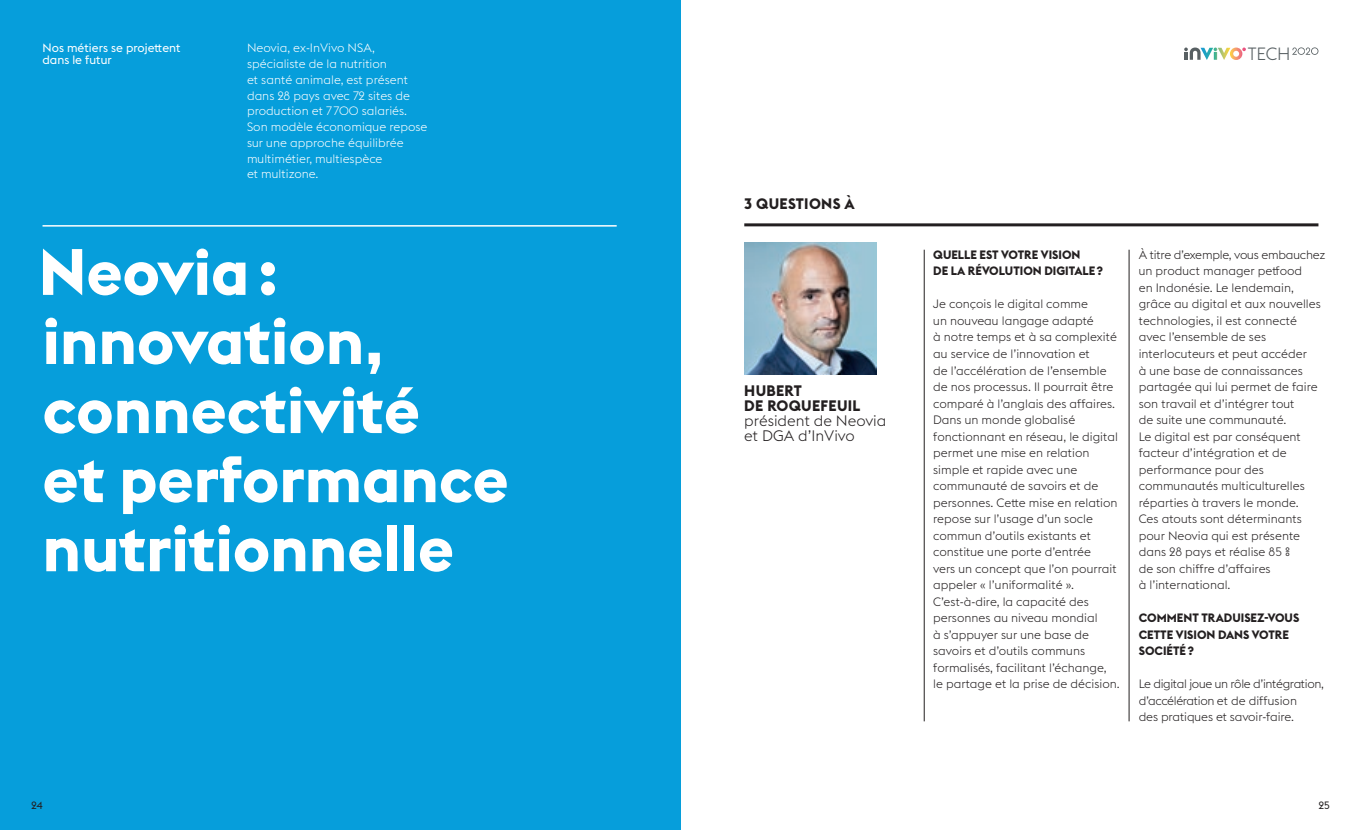
<style>
.page{position:relative;width:1361px;height:830px;background:#fff}
.page>*{position:absolute;margin:0;border:0;box-sizing:border-box;transform-origin:0 0}
.t1{font:700 64.5px/69px "Euclid Flex";color:#fff}
.t2{font:300 17.55px "Euclid Flex";color:#586063}
.t3{font:300 15px/15px "Euclid Flex";color:#231f20}
.t4{font:700 15px/15px "Euclid Flex";letter-spacing:.02em;color:#231f20}
.t5{font:300 12px/16.5px "Euclid Flex";color:#231f20}
.t6{font:300 12px/15.8px "Euclid Flex";color:#fff}
.t7{font:700 12px/16.5px "Euclid Flex";color:#231f20}
.t8{font:300 12px/16.5px "Euclid Flex";letter-spacing:-.03em;color:#231f20}
.t9{font:12px/12px "Euclid Flex";color:#fff}
.t10{font:10.5px "Euclid Flex";color:#231f20}
</style>
<div class="page">
<svg style="left:1184px;top:47px;width:62px;height:13px"></svg>
<svg style="left:1292px;top:47px;width:26px;height:8px"></svg>
<div style="left:0;top:0;width:680px;height:829px;background:#069edb"></div>
<img style="left:744px;top:242px;width:132px;height:132px">
<hr style="left:744px;top:223px;width:574px;height:3px;background:#231f20">
<hr style="left:924px;top:249px;width:1px;height:472px;background:#231f20">
<hr style="left:1128px;top:249px;width:1px;height:472px;background:#231f20">
<hr style="left:43px;top:225px;width:574px;height:1px;background:#fff">
<p class="t9" style="left:43px;top:42px;width:140px">Nos métiers se projettent dans le futur</p>
<p class="t6" style="left:247px;top:40px;width:182px">Neovia, ex-InVivo NSA, spécialiste de la nutrition<br>et santé animale, est présent dans 28 pays avec 72 sites de production et 7700 salariés.<br>Son modèle économique repose sur une approche équilibrée multimétier, multiespèce<br>et multizone.</p>
<h1 class="t1" style="left:39px;top:238px;width:471px">Neovia: innovation, connectivité<br>et performance nutritionnelle</h1>
<h2 class="t2" style="left:1248px;top:44px;width:44px">TECH</h2>
<p class="t4" style="left:744px;top:196px;width:112px">3 QUESTIONS À</p>
<p class="t4" style="left:744px;top:382px;width:118px">HUBERT<br>DE ROQUEFEUIL</p>
<p class="t3" style="left:744px;top:412px;width:144px">président de Neovia et DGA d’InVivo</p>
<p class="t7" style="left:933px;top:246px;width:171px">QUELLE EST VOTRE VISION<br>DE LA RÉVOLUTION DIGITALE?</p>
<p class="t5" style="left:933px;top:296px;width:188px">Je conçois le digital comme<br>un nouveau langage adapté<br>à notre temps et à sa complexité au service de l’innovation et<br>de l’accélération de l’ensemble de nos processus. Il pourrait être comparé à l’anglais des affaires.<br>Dans un monde globalisé fonctionnant en réseau, le digital permet une mise en relation simple et rapide avec une communauté de savoirs et de personnes. Cette mise en relation repose sur l’usage d’un socle commun d’outils existants et constitue une porte d’entrée<br>vers un concept que l’on pourrait appeler « l’uniformalité ».<br>C’est-à-dire, la capacité des personnes au niveau mondial<br>à s’appuyer sur une base de savoirs et d’outils communs formalisés, facilitant l’échange,<br>le partage et la prise de décision.</p>
<p class="t5" style="left:1138px;top:246px;width:188px">À titre d’exemple, vous embauchez un product manager petfood<br>en Indonésie. Le lendemain, grâce au digital et aux nouvelles technologies, il est connecté avec l’ensemble de ses interlocuteurs et peut accéder<br>à une base de connaissances partagée qui lui permet de faire son travail et d’intégrer tout<br>de suite une communauté.<br>Le digital est par conséquent facteur d’intégration et de performance pour des communautés multiculturelles réparties à travers le monde.<br>Ces atouts sont déterminants pour Neovia qui est présente dans 28 pays et réalise 85 %<br>de son chiffre d’affaires<br>à l’international.</p>
<p class="t7" style="left:1138px;top:609px;width:162px">COMMENT TRADUISEZ-VOUS<br>CETTE VISION DANS VOTRE<br>SOCIÉTÉ?</p>
<p class="t8" style="left:1138px;top:675px;width:187px">Le digital joue un rôle d’intégration, d’accélération et de diffusion<br>des pratiques et savoir-faire.</p>
<p class="t10" style="left:31px;top:798px;width:13px">24</p>
<p class="t10" style="left:1318px;top:798px;width:13px">25</p>
</div>
